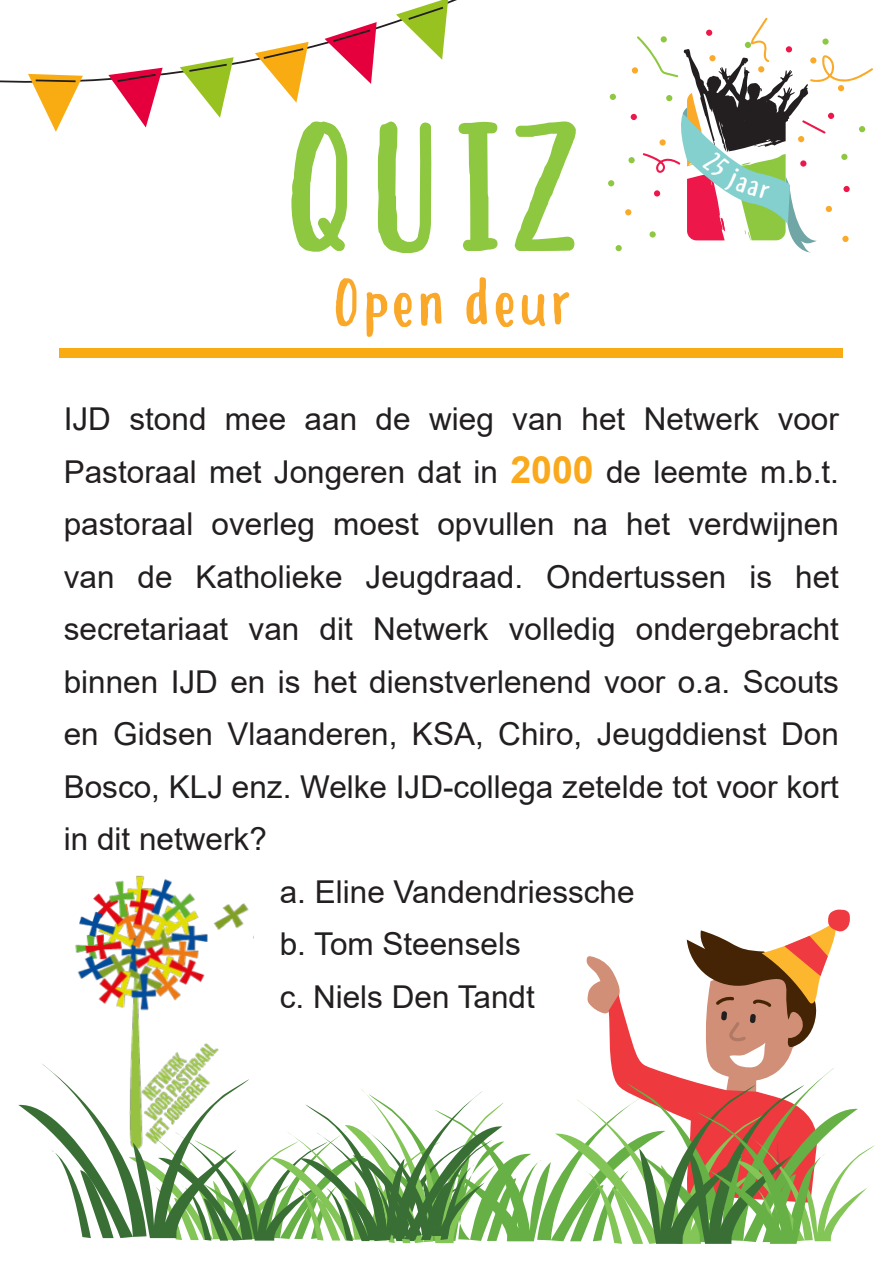
<style>
.page{position:relative;width:893px;height:1263px;background:#fff}
.page>*{position:absolute;margin:0;border:0;box-sizing:border-box;transform-origin:0 0}
.t1{font:178.65px "Hastoler";color:#8ec740}
.t2{font:66px "Hastoler";color:#faa82a}
.t3{font:31.5px/52.5px "Arial";color:#231f20;text-align:justify}
.s1{font-weight:700;font-size:37.5px;color:#f9a91b}
</style>
<div class="page">
<img style="left:93px;top:875px;width:156px;height:34px">
<div style="left:615px;top:245px;width:7px;height:6px;background:#8ec740;border-radius:50%"></div>
<svg style="left:28px;top:22px;width:349px;height:110px"></svg>
<svg style="left:396px;top:0;width:52px;height:60px"></svg>
<div style="left:59px;top:349px;width:784px;height:9px;background:#f9ac12"></div>
<svg style="left:18px;top:909px;width:857px;height:335px"></svg>
<svg style="left:625px;top:17px;width:248px;height:236px"></svg>
<p class="t1" style="left:280px;top:90px;width:302px">QUIZ</p>
<p class="t2" style="left:332px;top:267px;width:240px">Open deur</p>
<p class="t3" style="left:64px;top:393px;width:777px">IJD stond mee aan de wieg van het Netwerk voor Pastoraal met Jongeren dat in <span class="s1">2000</span> de leemte m.b.t. pastoraal overleg moest opvullen na het verdwijnen van de Katholieke Jeugdraad. Ondertussen is het secretariaat van dit Netwerk volledig ondergebracht binnen IJD en is het dienstverlenend voor o.a. Scouts en Gidsen Vlaanderen, KSA, Chiro, Jeugddienst Don Bosco, KLJ enz. Welke IJD-collega zetelde tot voor kort in dit netwerk?</p>
<p class="t3" style="left:280px;top:865px;width:356px">a. Eline Vandendriessche</p>
<p class="t3" style="left:280px;top:918px;width:243px">b. Tom Steensels</p>
<p class="t3" style="left:280px;top:970px;width:257px">c. Niels Den Tandt</p>
</div>
